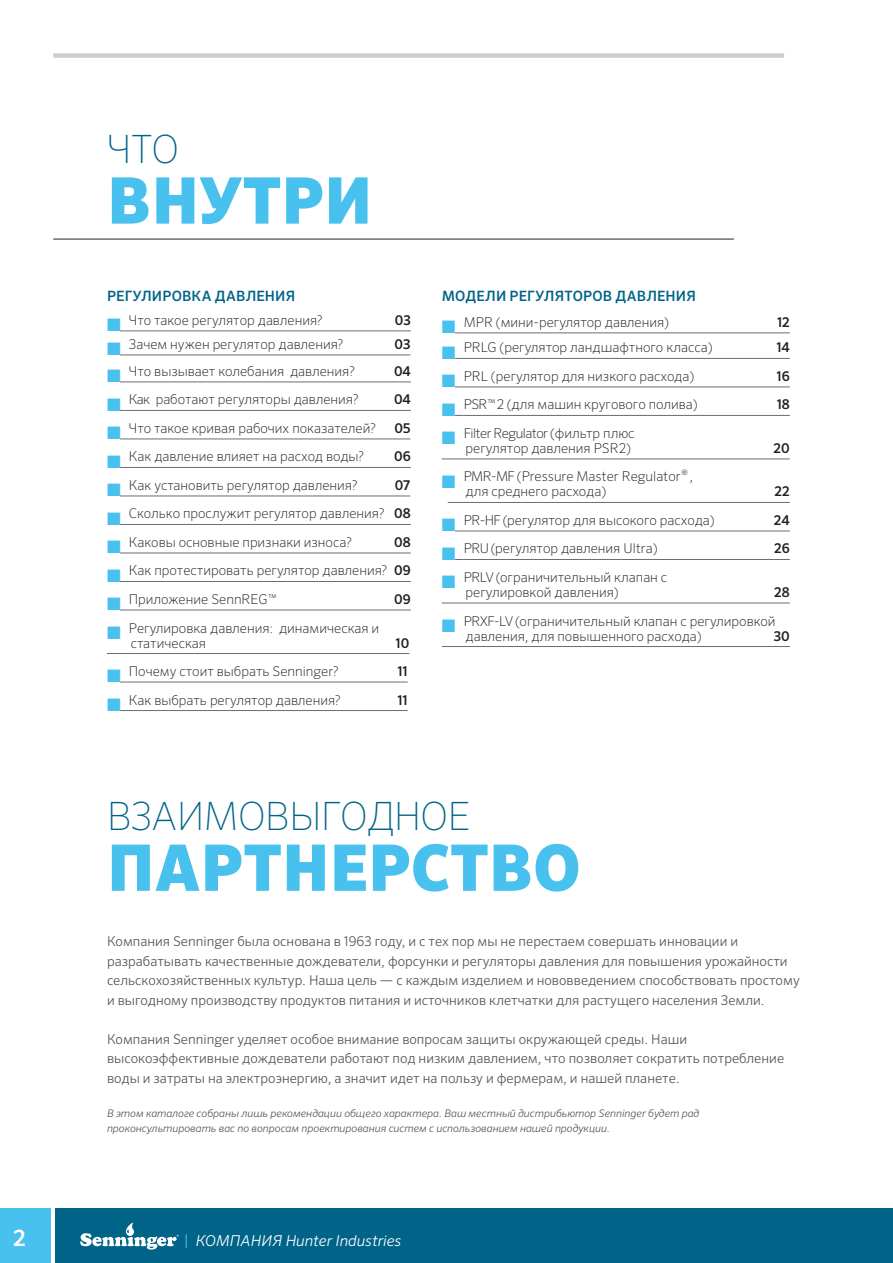
<style>
.page{position:relative;width:893px;height:1263px;background:#fff}
.page>*{position:absolute;margin:0;border:0;box-sizing:border-box;transform-origin:0 0}
.t1{font:900 64.2px "Sero Pro";letter-spacing:.01em;color:#48c1ef}
.t2{font:100 39px "Sero Pro";letter-spacing:-.01em;color:#006489}
.t3{font:500 22.5px "Sero Pro";color:#fff}
.t4{font:italic 300 15px "Sero Pro";color:#fff}
.t5{font:500 14.25px "Sero Pro";letter-spacing:.005em;color:#006489}
.t6{font:200 13.5px/15px "Sero Pro";color:#231f20}
.t7{font:300 13.5px/19.5px "Sero Pro";color:#565855}
.t8{font:500 13.5px "Sero Pro";color:#231f20}
.t9{font:italic 300 10.5px/15px "Sero Pro";color:#565855}
.t10{font:300 7.5px "Sero Pro";color:#231f20}
.t11{font:300 5.25px "Sero Pro";color:#231f20}
.s1{color:#48c1ef}
.s2{font-weight:500}
.s3{font-style:normal;color:#48c1ef}
</style>
<div class="page">
<div style="left:0;top:1208px;width:51px;height:55px;background:#48c1ef"></div>
<div style="left:55px;top:1208px;width:837px;height:55px;background:#006489"></div>
<svg style="left:80px;top:1222px;width:99px;height:27px"></svg>
<hr style="left:892px;top:1208px;width:1px;height:55px;background:#006489">
<div style="left:53px;top:53px;width:731px;height:5px;background:#d0cecc"></div>
<hr style="left:53px;top:239px;width:681px;height:1px;background:#231f20">
<hr style="left:120px;top:331px;width:291px;height:1px;background:#6c6d70">
<hr style="left:120px;top:355px;width:291px;height:1px;background:#6c6d70">
<hr style="left:129px;top:382px;width:282px;height:1px;background:#6c6d70">
<hr style="left:129px;top:410px;width:282px;height:1px;background:#6c6d70">
<hr style="left:129px;top:439px;width:281px;height:1px;background:#6c6d70">
<hr style="left:129px;top:467px;width:282px;height:1px;background:#6c6d70">
<hr style="left:129px;top:496px;width:281px;height:1px;background:#6c6d70">
<hr style="left:129px;top:524px;width:282px;height:1px;background:#6c6d70">
<hr style="left:129px;top:553px;width:282px;height:1px;background:#6c6d70">
<hr style="left:129px;top:581px;width:282px;height:1px;background:#6c6d70">
<hr style="left:129px;top:610px;width:282px;height:1px;background:#6c6d70">
<hr style="left:107px;top:653px;width:302px;height:1px;background:#6c6d70">
<hr style="left:129px;top:682px;width:279px;height:1px;background:#6c6d70">
<hr style="left:129px;top:710px;width:279px;height:1px;background:#6c6d70">
<hr style="left:464px;top:333px;width:326px;height:1px;background:#6c6d70">
<hr style="left:464px;top:358px;width:326px;height:1px;background:#6c6d70">
<hr style="left:464px;top:387px;width:326px;height:1px;background:#6c6d70">
<hr style="left:464px;top:415px;width:326px;height:1px;background:#6c6d70">
<hr style="left:442px;top:459px;width:348px;height:1px;background:#6c6d70">
<hr style="left:448px;top:502px;width:342px;height:1px;background:#6c6d70">
<hr style="left:464px;top:531px;width:326px;height:1px;background:#6c6d70">
<hr style="left:464px;top:559px;width:326px;height:1px;background:#6c6d70">
<hr style="left:442px;top:603px;width:348px;height:1px;background:#6c6d70">
<hr style="left:442px;top:646px;width:348px;height:1px;background:#6c6d70">
<h2 class="t2" style="left:107px;top:126px;width:73px">ЧТО</h2>
<h1 class="t1" style="left:107px;top:161px;width:266px">ВНУТРИ</h1>
<p class="t5" style="left:107px;top:287px;width:190px">РЕГУЛИРОВКА ДАВЛЕНИЯ</p>
<p class="t6" style="left:107px;top:312px;width:217px"><span class="s1">■</span> Что такое регулятор давления?</p>
<p class="t8" style="left:395px;top:312px;width:18px">03</p>
<p class="t6" style="left:107px;top:336px;width:238px"><span class="s1">■</span> Зачем нужен регулятор давления?</p>
<p class="t8" style="left:394px;top:336px;width:18px">03</p>
<p class="t6" style="left:107px;top:363px;width:250px"><span class="s1">■</span> Что вызывает колебания давления?</p>
<p class="t8" style="left:394px;top:363px;width:18px">04</p>
<p class="t6" style="left:107px;top:392px;width:253px"><span class="s1">■</span> Как работают регуляторы давления?</p>
<p class="t8" style="left:394px;top:391px;width:18px">04</p>
<p class="t6" style="left:107px;top:420px;width:271px"><span class="s1">■</span> Что такое кривая рабочих показателей?</p>
<p class="t8" style="left:395px;top:420px;width:17px">05</p>
<p class="t6" style="left:107px;top:449px;width:259px"><span class="s1">■</span> Как давление влияет на расход воды?</p>
<p class="t8" style="left:394px;top:448px;width:18px">06</p>
<p class="t6" style="left:107px;top:477px;width:252px"><span class="s1">■</span> Как установить регулятор давления?</p>
<p class="t8" style="left:395px;top:477px;width:17px">07</p>
<p class="t6" style="left:107px;top:506px;width:305px"><span class="s1">■</span> Сколько прослужит регулятор давления? <span class="s2">08</span></p>
<p class="t6" style="left:107px;top:534px;width:247px"><span class="s1">■</span> Каковы основные признаки износа?</p>
<p class="t8" style="left:394px;top:534px;width:18px">08</p>
<p class="t6" style="left:107px;top:563px;width:305px"><span class="s1">■</span> Как протестировать регулятор давления? <span class="s2">09</span></p>
<p class="t6" style="left:107px;top:591px;width:162px"><span class="s1">■</span> Приложение SennREG</p>
<p class="t8" style="left:394px;top:591px;width:18px">09</p>
<p class="t6" style="left:131px;top:620px;width:250px;text-indent:-24px"><span class="s1">■</span> Регулировка давления: динамическая и статическая</p>
<p class="t11" style="left:268px;top:593px;width:9px">TM</p>
<p class="t8" style="left:396px;top:634px;width:15px">10</p>
<p class="t6" style="left:107px;top:663px;width:233px"><span class="s1">■</span> Почему стоит выбрать Senninger?</p>
<p class="t8" style="left:397px;top:663px;width:12px">11</p>
<p class="t6" style="left:107px;top:692px;width:235px"><span class="s1">■</span> Как выбрать регулятор давления?</p>
<p class="t8" style="left:397px;top:691px;width:12px">11</p>
<p class="t5" style="left:442px;top:288px;width:256px">МОДЕЛИ РЕГУЛЯТОРОВ ДАВЛЕНИЯ</p>
<p class="t6" style="left:442px;top:314px;width:229px"><span class="s1">■</span> MPR (мини-регулятор давления)</p>
<p class="t8" style="left:777px;top:314px;width:14px">12</p>
<p class="t6" style="left:442px;top:340px;width:272px"><span class="s1">■</span> PRLG (регулятор ландшафтного класса)</p>
<p class="t8" style="left:776px;top:339px;width:15px">14</p>
<p class="t6" style="left:442px;top:368px;width:254px"><span class="s1">■</span> PRL (регулятор для низкого расхода)</p>
<p class="t8" style="left:777px;top:368px;width:15px">16</p>
<p class="t6" style="left:442px;top:397px;width:257px"><span class="s1">■</span> PSR 2 (для машин кругового полива)</p>
<p class="t8" style="left:777px;top:396px;width:15px">18</p>
<p class="t6" style="left:442px;top:425px;width:194px;text-align:right"><span class="s1">■</span> Filter Regulator (фильтр плюс регулятор давления PSR2)</p>
<p class="t11" style="left:488px;top:398px;width:9px">TM</p>
<p class="t8" style="left:774px;top:440px;width:18px">20</p>
<p class="t10" style="left:682px;top:468px;width:8px">®</p>
<p class="t6" style="left:466px;top:469px;width:229px;text-indent:-24px"><span class="s1">■</span> PMR-MF (Pressure Master Regulator , для среднего расхода)</p>
<p class="t8" style="left:775px;top:483px;width:17px">22</p>
<p class="t6" style="left:442px;top:512px;width:274px"><span class="s1">■</span> PR-HF (регулятор для высокого расхода)</p>
<p class="t8" style="left:774px;top:512px;width:17px">24</p>
<p class="t6" style="left:442px;top:541px;width:217px"><span class="s1">■</span> PRU (регулятор давления Ultra)</p>
<p class="t8" style="left:774px;top:540px;width:17px">26</p>
<p class="t6" style="left:466px;top:569px;width:203px;text-indent:-24px"><span class="s1">■</span> PRLV (ограничительный клапан с регулировкой давления)</p>
<p class="t8" style="left:774px;top:584px;width:17px">28</p>
<p class="t6" style="left:466px;top:613px;width:312px;text-indent:-24px"><span class="s1">■</span> PRXF-LV (ограничительный клапан с регулировкой давления, для повышенного расхода)</p>
<p class="t8" style="left:774px;top:627px;width:18px">30</p>
<h2 class="t2" style="left:107px;top:793px;width:365px">ВЗАИМОВЫГОДНОЕ</h2>
<h1 class="t1" style="left:107px;top:828px;width:474px">ПАРТНЕРСТВО</h1>
<p class="t7" style="left:107px;top:931px;width:694px">Компания Senninger была основана в 1963 году, и с тех пор мы не перестаем совершать инновации и разрабатывать качественные дождеватели, форсунки и регуляторы давления для повышения урожайности сельскохозяйственных культур. Наша цель — с каждым изделием и нововведением способствовать простому и выгодному производству продуктов питания и источников клетчатки для растущего населения Земли.</p>
<p class="t7" style="left:107px;top:1029px;width:679px">Компания Senninger уделяет особое внимание вопросам защиты окружающей среды. Наши высокоэффективные дождеватели работают под низким давлением, что позволяет сократить потребление воды и затраты на электроэнергию, а значит идет на пользу и фермерам, и нашей планете.</p>
<p class="t9" style="left:107px;top:1105px;width:594px">В этом каталоге собраны лишь рекомендации общего характера. Ваш местный дистрибьютор Senninger будет рад проконсультировать вас по вопросам проектирования систем с использованием нашей продукции.</p>
<h3 class="t3" style="left:13px;top:1224px;width:14px">2</h3>
<p class="t4" style="left:184px;top:1232px;width:219px"><span class="s3">|</span> КОМПАНИЯ Hunter Industries</p>
</div>
